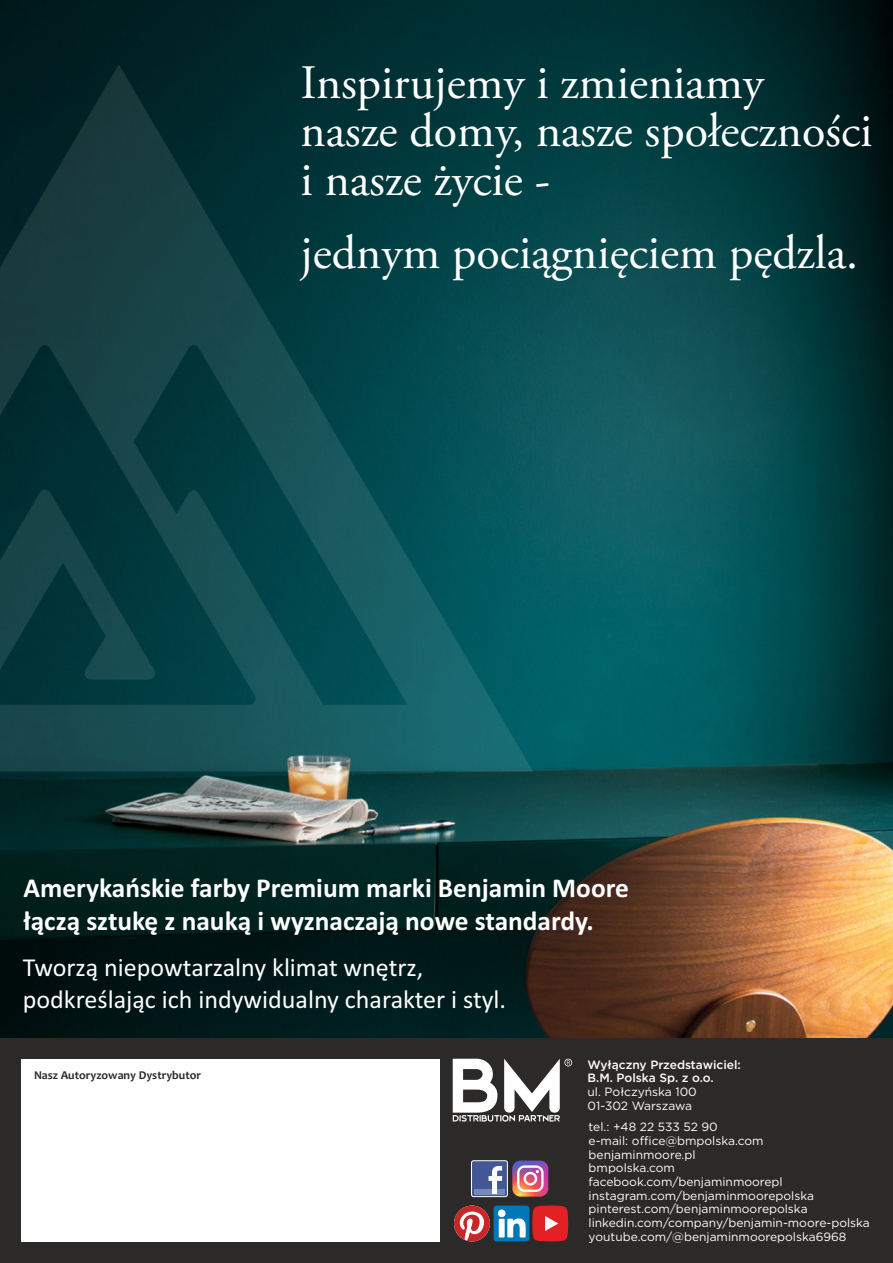
<style>
.page{position:relative;width:893px;height:1263px;background:#fff}
.page>*{position:absolute;margin:0;border:0;box-sizing:border-box;transform-origin:0 0}
.t1{font:48px/48.8px "Adobe Garamond Pro";color:#fefefe}
.t2{font:700 27.45px/33.5px "Calibri";color:#fefefe}
.t3{font:26.1px/31.8px "Calibri";color:#fefefe}
.t4{font:12px/13.6px "Gotham";color:#fefefe}
.t5{font:500 12px/13.6px "Gotham";color:#fefefe}
.t6{font:700 12px "Candara";color:#2b2a29}
</style>
<div class="page">
<img style="left:0;top:0;width:893px;height:1038px">
<svg style="left:0;top:64px;width:533px;height:707px;background:#0a4348"></svg>
<div style="left:0;top:1038px;width:893px;height:225px;background:#2b2a29"></div>
<div style="left:21px;top:1059px;width:419px;height:182px;background:#fefefe"></div>
<svg style="left:453px;top:1059px;width:119px;height:62px"></svg>
<div style="left:471px;top:1160px;width:37px;height:37px;background:#445795;border:1px solid #fefefe;border-radius:2px"></div>
<div style="left:474px;top:1189px;width:31px;height:5px;background:#7489b8"></div>
<svg style="left:488px;top:1166px;width:14px;height:28px"></svg>
<svg style="left:512px;top:1161px;width:36px;height:35px"></svg>
<svg style="left:517px;top:1165px;width:27px;height:27px"></svg>
<svg style="left:454px;top:1205px;width:114px;height:36px;background:#98606f"></svg>
<h1 class="t1" style="left:301px;top:62px;width:573px">Inspirujemy i zmieniamy nasze domy, nasze społeczności i nasze życie -</h1>
<h1 class="t1" style="left:301px;top:233px;width:559px">jednym pociągnięciem pędzla.</h1>
<h2 class="t2" style="left:24px;top:873px;width:607px">Amerykańskie farby Premium marki Benjamin Moore łączą sztukę z nauką i wyznaczają nowe standardy.</h2>
<h3 class="t3" style="left:23px;top:953px;width:485px">Tworzą niepowtarzalny klimat wnętrz, podkreślając ich indywidualny charakter i styl.</h3>
<p class="t6" style="left:34px;top:1070px;width:169px">Nasz Autoryzowany Dystrybutor</p>
<p class="t5" style="left:587px;top:1058px;width:155px">Wyłączny Przedstawiciel:<br>B.M. Polska Sp. z o.o.</p>
<p class="t4" style="left:587px;top:1086px;width:111px">ul. Połczyńska 100<br>01-302 Warszawa</p>
<p class="t4" style="left:589px;top:1121px;width:283px">tel.: +48 22 533 52 90<br>e-mail: office@bmpolska.com benjaminmoore.pl<br>bmpolska.com facebook.com/benjaminmoorepl instagram.com/benjaminmoorepolska pinterest.com/benjaminmoorepolska linkedin.com/company/benjamin-moore-polska youtube.com/@benjaminmoorepolska6968</p>
</div>
